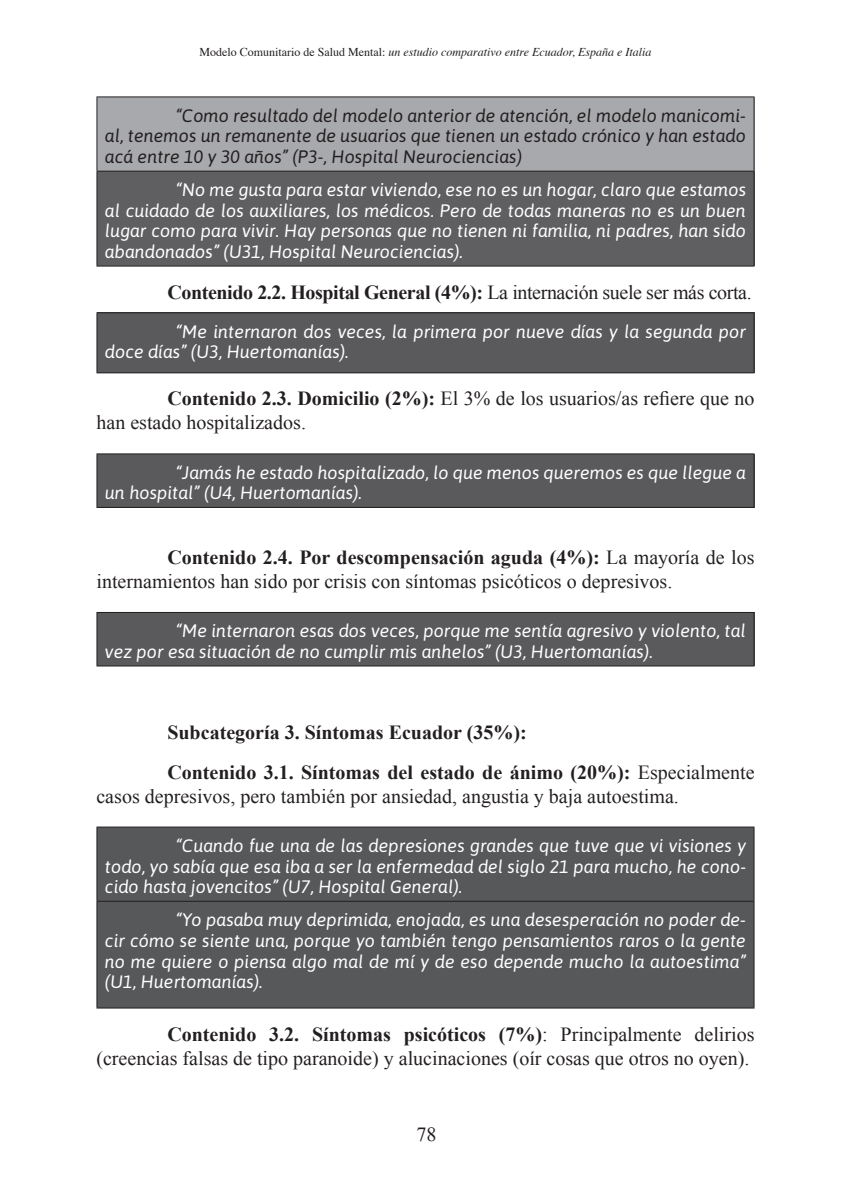
<style>
.page{position:relative;width:851px;height:1191px;background:#fff}
.page>*{position:absolute;margin:0;border:0;box-sizing:border-box;transform-origin:0 0}
.t1{font:20px/24px "Times New Roman";color:#231f20}
.t2{font:700 20px/40px "Times New Roman";color:#231f20}
.t3{font:700 20px "Times New Roman";letter-spacing:-.02em;color:#231f20}
.t4{font:italic 18px/20.8px "Asap";color:#fff;text-align:justify}
.t5{font:italic 18px/20.8px "Asap";color:#231f20;text-align:justify}
.t6{font:italic 12px "Times";color:#231f20}
.s1{font-style:normal}
.s2{font-weight:400}
.s3{font-weight:700}
</style>
<div class="page">
<div style="left:97px;top:97px;width:657px;height:74px;background:#a8a9ad"></div>
<div style="left:97px;top:171px;width:657px;height:95px;background:#5f5f62"></div>
<hr style="left:96px;top:96px;width:658px;height:1px;background:#231f20">
<hr style="left:96px;top:97px;width:1px;height:74px;background:#231f20">
<hr style="left:753px;top:97px;width:1px;height:74px;background:#231f20">
<hr style="left:96px;top:171px;width:658px;height:1px;background:#231f20">
<hr style="left:96px;top:172px;width:1px;height:94px;background:#231f20">
<hr style="left:753px;top:172px;width:1px;height:94px;background:#231f20">
<hr style="left:96px;top:266px;width:658px;height:1px;background:#231f20">
<div style="left:97px;top:313px;width:657px;height:60px;background:#5a5a5d"></div>
<hr style="left:96px;top:312px;width:658px;height:1px;background:#231f20">
<hr style="left:96px;top:313px;width:1px;height:59px;background:#231f20">
<hr style="left:753px;top:313px;width:1px;height:59px;background:#231f20">
<hr style="left:96px;top:372px;width:658px;height:1px;background:#231f20">
<div style="left:97px;top:454px;width:657px;height:53px;background:#5a5a5d"></div>
<hr style="left:96px;top:453px;width:658px;height:1px;background:#231f20">
<hr style="left:96px;top:454px;width:1px;height:53px;background:#231f20">
<hr style="left:753px;top:454px;width:1px;height:53px;background:#231f20">
<hr style="left:96px;top:507px;width:658px;height:1px;background:#231f20">
<div style="left:97px;top:612px;width:657px;height:54px;background:#5a5a5d"></div>
<hr style="left:96px;top:612px;width:658px;height:1px;background:#231f20">
<hr style="left:96px;top:613px;width:1px;height:52px;background:#231f20">
<hr style="left:753px;top:613px;width:1px;height:52px;background:#231f20">
<hr style="left:96px;top:665px;width:658px;height:1px;background:#231f20">
<div style="left:97px;top:827px;width:656px;height:180px;background:#57585a"></div>
<hr style="left:96px;top:826px;width:658px;height:1px;background:#231f20">
<hr style="left:96px;top:827px;width:1px;height:73px;background:#231f20">
<hr style="left:753px;top:827px;width:1px;height:73px;background:#231f20">
<hr style="left:96px;top:900px;width:658px;height:1px;background:#231f20">
<hr style="left:96px;top:901px;width:1px;height:106px;background:#231f20">
<hr style="left:753px;top:901px;width:1px;height:106px;background:#231f20">
<hr style="left:96px;top:1007px;width:658px;height:1px;background:#231f20">
<p class="t6" style="left:199px;top:41px;width:453px"><span class="s1">Modelo Comunitario de Salud Mental:</span> un estudio comparativo entre Ecuador, España e Italia</p>
<p class="t5" style="left:105px;top:104px;width:642px;text-indent:71px">“Como resultado del modelo anterior de atención, el modelo manicomi&shy;al, tenemos un remanente de usuarios que tienen un estado crónico y han estado acá entre 10 y 30 años” (P3-, Hospital Neurociencias)</p>
<p class="t4" style="left:105px;top:179px;width:642px;text-indent:71px">“No me gusta para estar viviendo, ese no es un hogar, claro que estamos al cuidado de los auxiliares, los médicos. Pero de todas maneras no es un buen lugar como para vivir. Hay personas que no tienen ni familia, ni padres, han sido abandonados” (U31, Hospital Neurociencias).</p>
<p class="t3" style="left:167px;top:278px;width:585px">Contenido 2.2. Hospital General (4%): <span class="s2">La internación suele ser más corta.</span></p>
<p class="t4" style="left:105px;top:320px;width:642px;text-indent:71px">“Me internaron dos veces, la primera por nueve días y la segunda por doce días” (U3, Huertomanías).</p>
<p class="t1" style="left:96px;top:386px;width:659px;text-indent:71px"><span class="s3">Contenido 2.3. Domicilio (2%):</span> El 3% de los usuarios/as refiere que no han estado hospitalizados.</p>
<p class="t4" style="left:105px;top:461px;width:642px;text-indent:71px">“Jamás he estado hospitalizado, lo que menos queremos es que llegue a un hospital” (U4, Huertomanías).</p>
<p class="t1" style="left:96px;top:545px;width:659px;text-indent:71px"><span class="s3">Contenido 2.4. Por descompensación aguda (4%):</span> La mayoría de los internamientos han sido por crisis con síntomas psicóticos o depresivos.</p>
<p class="t4" style="left:105px;top:620px;width:642px;text-indent:71px">“Me internaron esas dos veces, porque me sentía agresivo y violento, tal vez por esa situación de no cumplir mis anhelos” (U3, Huertomanías).</p>
<p class="t2" style="left:167px;top:711px;width:588px">Subcategoría 3. Síntomas Ecuador (35%):<br>Contenido 3.1. Síntomas del estado de ánimo (20%): <span class="s2">Especialmente</span></p>
<p class="t1" style="left:96px;top:783px;width:584px">casos depresivos, pero también por ansiedad, angustia y baja autoestima.</p>
<p class="t4" style="left:105px;top:834px;width:642px;text-indent:71px">“Cuando fue una de las depresiones grandes que tuve que vi visiones y todo, yo sabía que esa iba a ser la enfermedad del siglo 21 para mucho, he cono&shy;cido hasta jovencitos” (U7, Hospital General).</p>
<p class="t4" style="left:105px;top:908px;width:642px;text-indent:71px">“Yo pasaba muy deprimida, enojada, es una desesperación no poder de&shy;cir cómo se siente una, porque yo también tengo pensamientos raros o la gente no me quiere o piensa algo mal de mí y de eso depende mucho la autoestima” (U1, Huertomanías).</p>
<p class="t1" style="left:96px;top:1021px;width:659px;text-align:right"><span class="s3">Contenido 3.2. Síntomas psicóticos (7%)</span>: Principalmente delirios (creencias falsas de tipo paranoide) y alucinaciones (oír cosas que otros no oyen).</p>
<p class="t1" style="left:416px;top:1121px;width:21px">78</p>
</div>
